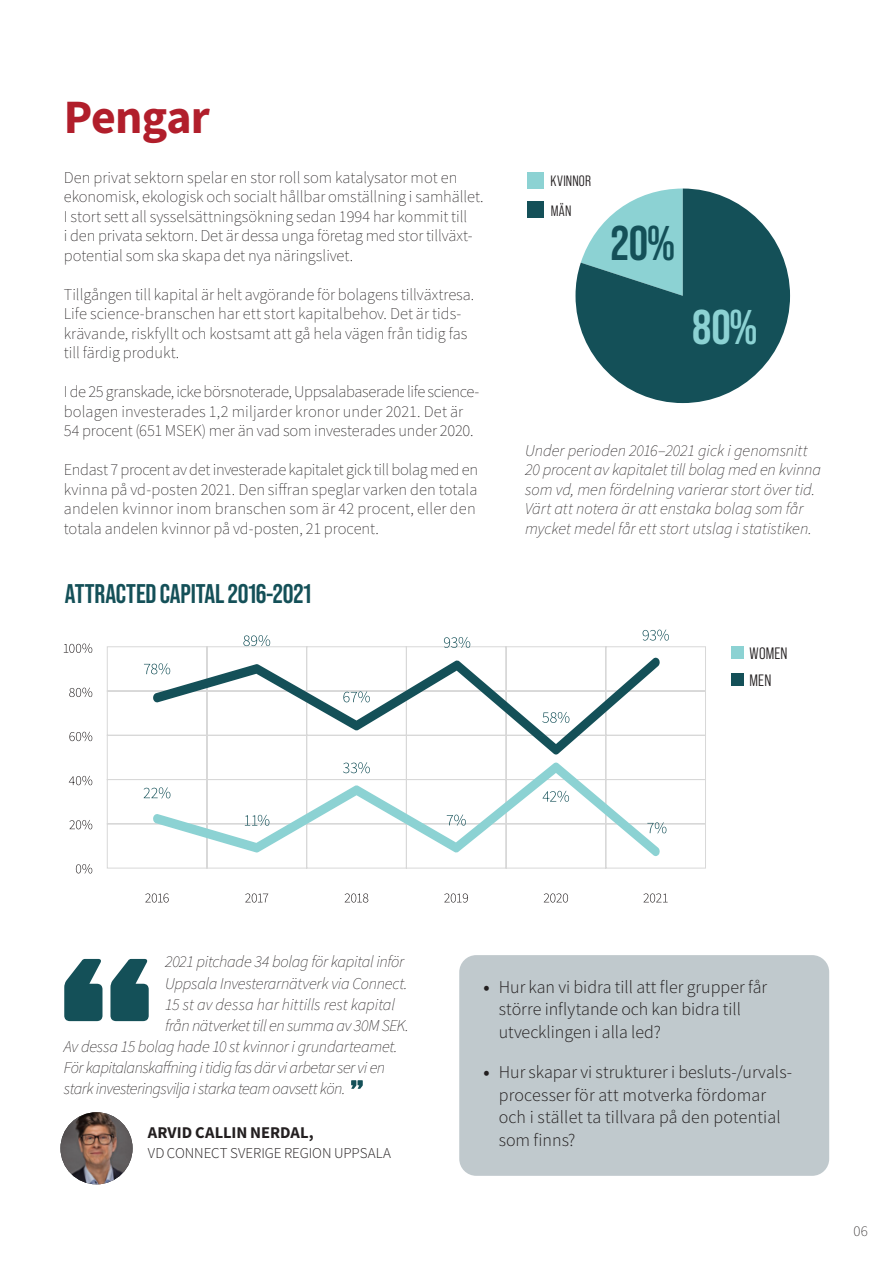
<style>
.page{position:relative;width:893px;height:1263px;background:#fff}
.page>*{position:absolute;margin:0;border:0;box-sizing:border-box;transform-origin:0 0}
.t1{font:700 48.6px "Bebas Neue Pro";color:#8cd2d3}
.t2{font:700 48.6px "Bebas Neue Pro";color:#145058}
.Rubrik{font:48px "Source Sans Variable";letter-spacing:-.02em;color:#b11e2b}
.Diagram-Rubrik-2{font:700 27px "Bebas Neue Pro";letter-spacing:-.005em;color:#145058}
.t3{font:18px/22.5px "Source Sans Variable";color:#231f20}
.Brödtext{font:16.5px/19.5px "Source Sans Variable";color:#231f20}
.Ingress{font:italic 16.5px "Source Sans Variable";letter-spacing:-.02em;color:#231f20}
.Brödtext-2{font:italic 16.5px/19.5px "Source Sans Variable";letter-spacing:-.005em;color:#231f20}
.Underrubrik{font:16.5px "Source Sans Variable";color:#231f20}
.Diagram-Text{font:16.5px/27px "Bebas Neue Pro Middle";letter-spacing:.01em;color:#231f20}
.Underrubrik-2{font:15px "Source Sans Variable";letter-spacing:-.005em;color:#231f20}
.Diagram-Text-2{font:15px "Bebas Neue Pro Middle";letter-spacing:.015em;color:#231f20}
.Brödtext-3{font:15px "Source Sans Variable";color:#231f20}
</style>
<div class="page">
<div style="left:528px;top:172px;width:16px;height:17px;background:#8cd2d3"></div>
<div style="left:528px;top:202px;width:16px;height:16px;background:#145058"></div>
<div style="left:731px;top:646px;width:13px;height:13px;background:#8cd2d3"></div>
<div style="left:731px;top:673px;width:13px;height:13px;background:#145058"></div>
<div style="left:459px;top:955px;width:370px;height:221px;background:#c0c9cd;border-radius:17px"></div>
<svg style="left:575px;top:189px;width:215px;height:214px;fill:#145058"></svg>
<svg style="left:107px;top:646px;width:599px;height:223px"></svg>
<svg style="left:153px;top:657px;width:507px;height:97px"></svg>
<svg style="left:153px;top:762px;width:507px;height:94px"></svg>
<svg style="left:144px;top:663px;width:26px;height:11px"></svg>
<svg style="left:144px;top:787px;width:26px;height:11px"></svg>
<svg style="left:145px;top:893px;width:24px;height:9px"></svg>
<svg style="left:245px;top:893px;width:23px;height:9px"></svg>
<svg style="left:345px;top:893px;width:23px;height:9px"></svg>
<svg style="left:444px;top:893px;width:24px;height:9px"></svg>
<svg style="left:544px;top:893px;width:24px;height:9px"></svg>
<svg style="left:643px;top:893px;width:25px;height:9px"></svg>
<svg style="left:245px;top:815px;width:24px;height:11px"></svg>
<svg style="left:447px;top:815px;width:19px;height:10px"></svg>
<svg style="left:243px;top:635px;width:27px;height:11px"></svg>
<svg style="left:64px;top:643px;width:28px;height:10px"></svg>
<svg style="left:69px;top:688px;width:23px;height:9px"></svg>
<svg style="left:69px;top:732px;width:23px;height:9px"></svg>
<svg style="left:69px;top:776px;width:23px;height:9px"></svg>
<svg style="left:69px;top:820px;width:23px;height:9px"></svg>
<svg style="left:76px;top:864px;width:16px;height:9px"></svg>
<svg style="left:444px;top:637px;width:26px;height:11px"></svg>
<svg style="left:643px;top:630px;width:26px;height:11px"></svg>
<svg style="left:647px;top:822px;width:19px;height:11px"></svg>
<svg style="left:343px;top:691px;width:27px;height:11px"></svg>
<svg style="left:343px;top:762px;width:27px;height:11px"></svg>
<svg style="left:543px;top:791px;width:26px;height:11px"></svg>
<svg style="left:542px;top:712px;width:27px;height:11px"></svg>
<svg style="left:64px;top:959px;width:38px;height:62px"></svg>
<svg style="left:110px;top:959px;width:39px;height:62px"></svg>
<svg style="left:351px;top:1080px;width:12px;height:9px"></svg>
<img style="left:60px;top:1112px;width:73px;height:72px;border-radius:36px">
<p class="Rubrik" style="left:64px;top:88px;width:148px">Pengar</p>
<p class="Brödtext" style="left:64px;top:167px;width:421px">Den privat sektorn spelar en stor roll som katalysator mot en ekonomisk, ekologisk och socialt hållbar omställning i samhället.<br>I stort sett all sysselsättningsökning sedan 1994 har kommit till<br>i den privata sektorn. Det är dessa unga företag med stor tillväxt&shy;potential som ska skapa det nya näringslivet.</p>
<p class="Brödtext" style="left:64px;top:284px;width:412px">Tillgången till kapital är helt avgörande för bolagens tillväxtresa.<br>Life science-branschen har ett stort kapitalbehov. Det är tids&shy;krävande, riskfyllt och kostsamt att gå hela vägen från tidig fas till färdig produkt.</p>
<p class="Brödtext" style="left:64px;top:382px;width:417px">I de 25 granskade, icke börsnoterade, Uppsalabaserade life science&shy;bolagen investerades 1,2 miljarder kronor under 2021. Det är<br>54 procent (651 MSEK) mer än vad som investerades under 2020.</p>
<p class="Brödtext" style="left:64px;top:460px;width:416px">Endast 7 procent av det investerade kapitalet gick till bolag med en kvinna på vd-posten 2021. Den siffran speglar varken den totala andelen kvinnor inom branschen som är 42 procent, eller den totala andelen kvinnor på vd-posten, 21 procent.</p>
<p class="Diagram-Rubrik-2" style="left:65px;top:578px;width:248px">ATTRACTED CAPITAL 2016-2021</p>
<p class="Diagram-Text-2" style="left:551px;top:173px;width:42px">KVINNOR</p>
<p class="Diagram-Text-2" style="left:551px;top:202px;width:22px">MÄN</p>
<h1 class="t2" style="left:611px;top:215px;width:65px">20%</h1>
<h1 class="t1" style="left:692px;top:300px;width:66px">80%</h1>
<p class="Brödtext-2" style="left:525px;top:440px;width:297px">Under perioden 2016–2021 gick i genomsnitt 20 procent av kapitalet till bolag med en kvinna som vd, men fördelning varierar stort över tid.<br>Värt att notera är att enstaka bolag som får mycket medel får ett stort utslag i statistiken.</p>
<p class="Diagram-Text" style="left:750px;top:639px;width:39px">WOMEN<br>MEN</p>
<p class="Ingress" style="left:165px;top:952px;width:241px">2021 pitchade 34 bolag för kapital inför</p>
<p class="Ingress" style="left:165px;top:973px;width:244px">Uppsala Investerarnätverk via Connect.</p>
<p class="Ingress" style="left:165px;top:994px;width:232px">15 st av dessa har hittills rest kapital</p>
<p class="Ingress" style="left:165px;top:1015px;width:245px">från nätverket till en summa av 30M SEK.</p>
<p class="Ingress" style="left:64px;top:1036px;width:335px">Av dessa 15 bolag hade 10 st kvinnor i grundarteamet.</p>
<p class="Ingress" style="left:64px;top:1057px;width:323px">För kapitalanskaffning i tidig fas där vi arbetar ser vi en</p>
<p class="Ingress" style="left:64px;top:1078px;width:283px">stark investeringsvilja i starka team oavsett kön.</p>
<p class="Underrubrik" style="left:148px;top:1123px;width:167px">ARVID CALLIN NERDAL,</p>
<p class="Underrubrik-2" style="left:148px;top:1143px;width:245px">VD CONNECT SVERIGE REGION UPPSALA</p>
<p class="t3" style="left:499px;top:976px;width:270px;text-indent:-15px">• Hur kan vi bidra till att fler grupper får större inflytande och kan bidra till utvecklingen i alla led?</p>
<p class="t3" style="left:499px;top:1061px;width:295px;text-indent:-15px">• Hur skapar vi strukturer i besluts-/urvals&shy;processer för att motverka fördomar och i stället ta tillvara på den potential som finns?</p>
<p class="Brödtext-3" style="left:853px;top:1221px;width:16px">06</p>
</div>
